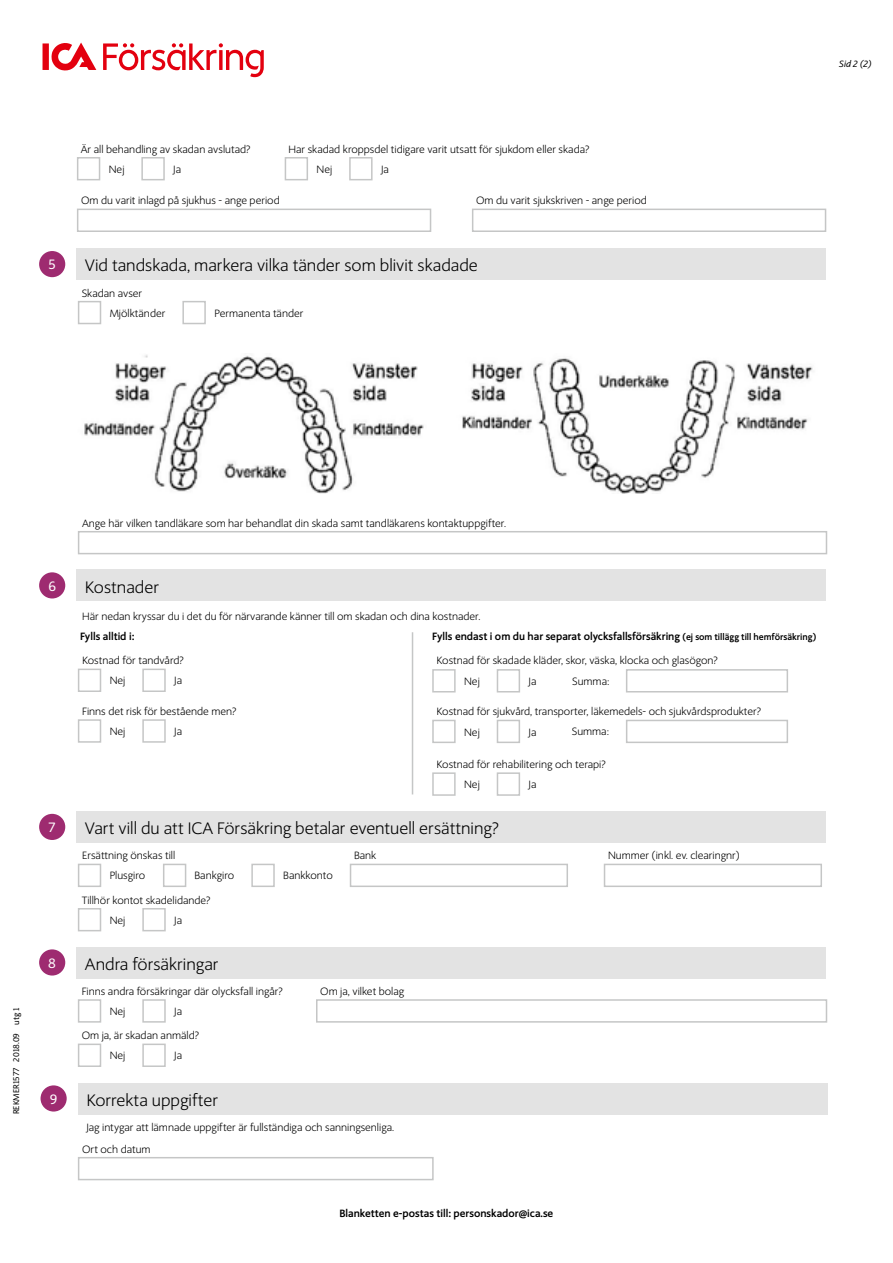
<style>
.page{position:relative;width:893px;height:1263px;background:#fff}
.page>*{position:absolute;margin:0;border:0;box-sizing:border-box;transform-origin:0 0}
.Mellanrubrik_1{font:300 16.5px "ICA Text";color:#000}
.t1{font:13.5px "ICA Text";color:#fff}
.Brödtext_2{font:300 10.5px "ICA Text";color:#000}
.Mellanrubrik_3{font:700 10.5px "ICA Text";color:#000}
.Finstilt_och_sidhuvu{font:italic 9px "ICA Text";color:#000}
.t2{font:8.25px "ICA Text";color:#000}
.s1{font-size:9px}
</style>
<div class="page">
<div style="left:43px;top:43px;width:6px;height:27px;background:#e3000f"></div>
<svg style="left:51px;top:43px;width:45px;height:28px"></svg>
<svg style="left:103px;top:43px;width:161px;height:34px"></svg>
<div style="left:76px;top:248px;width:750px;height:32px;background:#e3e3e3"></div>
<div style="left:39px;top:251px;width:26px;height:26px;background:#9e2b70;border-radius:50%"></div>
<div style="left:78px;top:301px;width:23px;height:23px;border:2px solid #c5c6c6"></div>
<div style="left:182px;top:301px;width:24px;height:23px;border:2px solid #c5c6c6"></div>
<div style="left:76px;top:947px;width:750px;height:31px;background:#e3e3e3"></div>
<div style="left:39px;top:949px;width:26px;height:26px;background:#9e2b70;border-radius:50%"></div>
<div style="left:142px;top:999px;width:24px;height:24px;border:2px solid #c5c6c6"></div>
<div style="left:78px;top:999px;width:23px;height:24px;border:2px solid #c5c6c6"></div>
<div style="left:142px;top:1043px;width:24px;height:24px;border:2px solid #c5c6c6"></div>
<div style="left:78px;top:1043px;width:23px;height:24px;border:2px solid #c5c6c6"></div>
<div style="left:316px;top:999px;width:511px;height:24px;border:2px solid #c5c6c6"></div>
<div style="left:78px;top:531px;width:749px;height:23px;border:2px solid #c5c6c6"></div>
<div style="left:76px;top:811px;width:750px;height:32px;background:#e3e3e3"></div>
<div style="left:39px;top:814px;width:26px;height:26px;background:#9e2b70;border-radius:50%"></div>
<div style="left:142px;top:908px;width:24px;height:23px;border:2px solid #c5c6c6"></div>
<div style="left:78px;top:908px;width:23px;height:23px;border:2px solid #c5c6c6"></div>
<div style="left:350px;top:864px;width:218px;height:23px;border:2px solid #c5c6c6"></div>
<div style="left:604px;top:864px;width:218px;height:23px;border:2px solid #c5c6c6"></div>
<div style="left:78px;top:864px;width:23px;height:23px;border:2px solid #c5c6c6"></div>
<div style="left:163px;top:864px;width:23px;height:23px;border:2px solid #c5c6c6"></div>
<div style="left:251px;top:864px;width:24px;height:23px;border:2px solid #c5c6c6"></div>
<img style="left:84px;top:355px;width:729px;height:138px">
<div style="left:78px;top:1083px;width:750px;height:31px;background:#e3e3e3"></div>
<div style="left:41px;top:1085px;width:26px;height:26px;background:#9e2b70;border-radius:50%"></div>
<div style="left:78px;top:1157px;width:356px;height:23px;border:2px solid #c5c6c6"></div>
<div style="left:76px;top:570px;width:750px;height:31px;background:#e3e3e3"></div>
<div style="left:39px;top:572px;width:26px;height:26px;background:#9e2b70;border-radius:50%"></div>
<div style="left:497px;top:669px;width:23px;height:23px;border:2px solid #c5c6c6"></div>
<div style="left:432px;top:669px;width:24px;height:23px;border:2px solid #c5c6c6"></div>
<div style="left:497px;top:772px;width:23px;height:24px;border:2px solid #c5c6c6"></div>
<div style="left:432px;top:772px;width:24px;height:24px;border:2px solid #c5c6c6"></div>
<div style="left:497px;top:720px;width:23px;height:23px;border:2px solid #c5c6c6"></div>
<div style="left:432px;top:720px;width:24px;height:23px;border:2px solid #c5c6c6"></div>
<div style="left:142px;top:719px;width:24px;height:24px;border:2px solid #c5c6c6"></div>
<div style="left:78px;top:719px;width:23px;height:24px;border:2px solid #c5c6c6"></div>
<div style="left:142px;top:669px;width:24px;height:23px;border:2px solid #c5c6c6"></div>
<div style="left:78px;top:669px;width:23px;height:23px;border:2px solid #c5c6c6"></div>
<div style="left:626px;top:720px;width:162px;height:23px;border:2px solid #c5c6c6"></div>
<div style="left:626px;top:669px;width:162px;height:23px;border:2px solid #c5c6c6"></div>
<hr style="left:412px;top:632px;width:1px;height:162px;background:#c5c6c6">
<div style="left:141px;top:157px;width:24px;height:23px;border:2px solid #c5c6c6"></div>
<div style="left:77px;top:157px;width:23px;height:23px;border:2px solid #c5c6c6"></div>
<div style="left:349px;top:157px;width:24px;height:23px;border:2px solid #c5c6c6"></div>
<div style="left:285px;top:157px;width:23px;height:23px;border:2px solid #c5c6c6"></div>
<div style="left:77px;top:209px;width:354px;height:23px;border:2px solid #c5c6c6"></div>
<div style="left:472px;top:209px;width:354px;height:23px;border:2px solid #c5c6c6"></div>
<p class="Brödtext_2" style="left:81px;top:143px;width:171px">Är all behandling av skadan avslutad?</p>
<p class="Brödtext_2" style="left:109px;top:163px;width:17px">Nej</p>
<p class="Brödtext_2" style="left:173px;top:163px;width:9px">Ja</p>
<p class="Brödtext_2" style="left:288px;top:143px;width:302px">Har skadad kroppsdel tidigare varit utsatt för sjukdom eller skada?</p>
<p class="Brödtext_2" style="left:317px;top:163px;width:17px">Nej</p>
<p class="Brödtext_2" style="left:381px;top:163px;width:9px">Ja</p>
<p class="Brödtext_2" style="left:81px;top:194px;width:200px">Om du varit inlagd på sjukhus - ange period</p>
<p class="Brödtext_2" style="left:476px;top:194px;width:172px">Om du varit sjukskriven - ange period</p>
<p class="t1" style="left:49px;top:256px;width:9px">5</p>
<p class="Mellanrubrik_1" style="left:85px;top:256px;width:394px">Vid tandskada, markera vilka tänder som blivit skadade</p>
<p class="Brödtext_2" style="left:82px;top:287px;width:62px">Skadan avser</p>
<p class="Brödtext_2" style="left:110px;top:307px;width:57px">Mjölktänder</p>
<p class="Brödtext_2" style="left:214px;top:307px;width:91px">Permanenta tänder</p>
<p class="Finstilt_och_sidhuvu" style="left:839px;top:58px;width:34px">Sid 2 (2)</p>
<p class="t2" style="left:11px;top:1114px;width:108px;rotate:-90deg">REKMER1577 2018.09 utg 1</p>
<p class="Brödtext_2" style="left:82px;top:517px;width:425px">Ange här vilken tandläkare som har behandlat din skada samt tandläkarens kontaktuppgifter.</p>
<p class="t1" style="left:48px;top:578px;width:9px">6</p>
<p class="Mellanrubrik_1" style="left:85px;top:577px;width:76px">Kostnader</p>
<p class="Brödtext_2" style="left:82px;top:610px;width:400px">Här nedan kryssar du i det du för närvarande känner till om skadan och dina kostnader.</p>
<p class="Brödtext_2" style="left:436px;top:654px;width:283px">Kostnad för skadade kläder, skor, väska, klocka och glasögon?</p>
<p class="Brödtext_2" style="left:464px;top:675px;width:17px">Nej</p>
<p class="Brödtext_2" style="left:529px;top:675px;width:9px">Ja</p>
<p class="Mellanrubrik_3" style="left:80px;top:630px;width:56px">Fylls alltid i:</p>
<p class="Mellanrubrik_3" style="left:432px;top:630px;width:386px">Fylls endast i om du har separat olycksfallsförsäkring <span class="s1">(ej som tillägg till hemförsäkring)</span></p>
<p class="Brödtext_2" style="left:82px;top:654px;width:103px">Kostnad för tandvård?</p>
<p class="Brödtext_2" style="left:110px;top:674px;width:17px">Nej</p>
<p class="Brödtext_2" style="left:174px;top:674px;width:9px">Ja</p>
<p class="Brödtext_2" style="left:572px;top:674px;width:39px">Summa:</p>
<p class="Brödtext_2" style="left:82px;top:705px;width:156px">Finns det risk för bestående men?</p>
<p class="Brödtext_2" style="left:110px;top:725px;width:17px">Nej</p>
<p class="Brödtext_2" style="left:174px;top:725px;width:9px">Ja</p>
<p class="Brödtext_2" style="left:436px;top:705px;width:326px">Kostnad för sjukvård, transporter, läkemedels- och sjukvårdsprodukter?</p>
<p class="Brödtext_2" style="left:464px;top:725px;width:17px">Nej</p>
<p class="Brödtext_2" style="left:529px;top:725px;width:9px">Ja</p>
<p class="Brödtext_2" style="left:572px;top:725px;width:39px">Summa:</p>
<p class="Brödtext_2" style="left:436px;top:758px;width:171px">Kostnad för rehabilitering och terapi?</p>
<p class="Brödtext_2" style="left:464px;top:778px;width:17px">Nej</p>
<p class="Brödtext_2" style="left:529px;top:778px;width:9px">Ja</p>
<p class="t1" style="left:49px;top:819px;width:9px">7</p>
<p class="Mellanrubrik_1" style="left:85px;top:818px;width:415px">Vart vill du att ICA Försäkring betalar eventuell ersättning?</p>
<p class="Brödtext_2" style="left:82px;top:849px;width:95px">Ersättning önskas till</p>
<p class="Brödtext_2" style="left:354px;top:849px;width:24px">Bank</p>
<p class="Brödtext_2" style="left:608px;top:849px;width:134px">Nummer (inkl. ev. clearingnr)</p>
<p class="Brödtext_2" style="left:110px;top:869px;width:37px">Plusgiro</p>
<p class="Brödtext_2" style="left:194px;top:869px;width:41px">Bankgiro</p>
<p class="Brödtext_2" style="left:283px;top:869px;width:51px">Bankkonto</p>
<p class="Brödtext_2" style="left:82px;top:894px;width:130px">Tillhör kontot skadelidande?</p>
<p class="Brödtext_2" style="left:110px;top:914px;width:17px">Nej</p>
<p class="Brödtext_2" style="left:174px;top:914px;width:9px">Ja</p>
<p class="t1" style="left:48px;top:955px;width:9px">8</p>
<p class="Mellanrubrik_1" style="left:85px;top:954px;width:135px">Andra försäkringar</p>
<p class="Brödtext_2" style="left:82px;top:985px;width:203px">Finns andra försäkringar där olycksfall ingår?</p>
<p class="Brödtext_2" style="left:110px;top:1005px;width:17px">Nej</p>
<p class="Brödtext_2" style="left:174px;top:1005px;width:9px">Ja</p>
<p class="Brödtext_2" style="left:82px;top:1029px;width:119px">Om ja, är skadan anmäld?</p>
<p class="Brödtext_2" style="left:110px;top:1049px;width:17px">Nej</p>
<p class="Brödtext_2" style="left:174px;top:1049px;width:9px">Ja</p>
<p class="Brödtext_2" style="left:320px;top:985px;width:86px">Om ja, vilket bolag</p>
<p class="t1" style="left:50px;top:1091px;width:9px">9</p>
<p class="Mellanrubrik_1" style="left:86px;top:1090px;width:133px">Korrekta uppgifter</p>
<p class="Brödtext_2" style="left:86px;top:1121px;width:309px">Jag intygar att lämnade uppgifter är fullständiga och sanningsenliga.</p>
<p class="Brödtext_2" style="left:82px;top:1142px;width:70px">Ort och datum</p>
<p class="Mellanrubrik_3" style="left:339px;top:1207px;width:215px">Blanketten e-postas till: personskador@ica.se</p>
</div>
